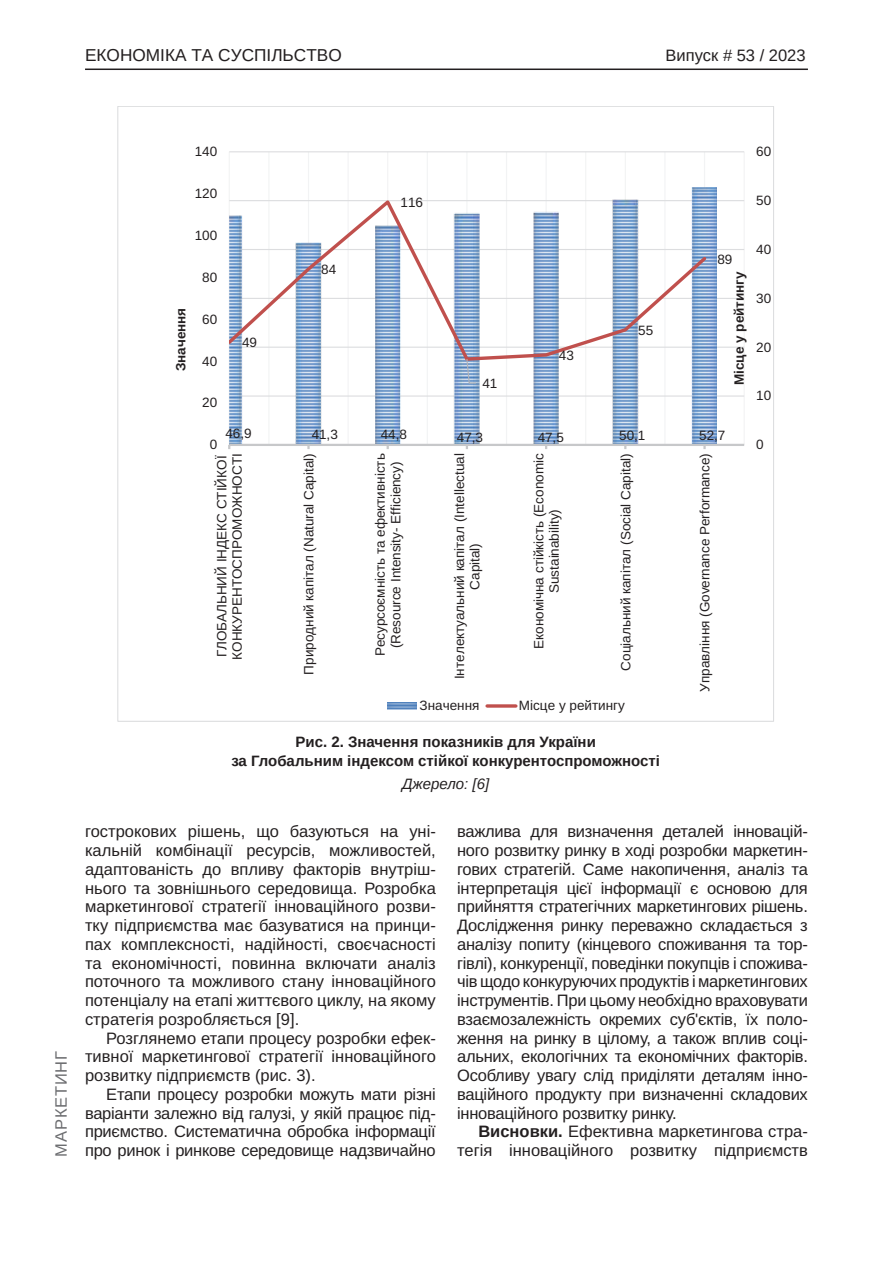
<style>
.page{position:relative;width:893px;height:1263px;background:#fff}
.page>*{position:absolute;margin:0;border:0;box-sizing:border-box;transform-origin:0 0}
.t1{font:17.25px "Arimo";color:#231f20}
.Текст_основной_G{font:16.5px/18.8px "Arimo";color:#231f20;text-align:justify}
.t2{font:16.5px "Arimo";color:#231f20}
.t3{font:16.5px "Arimo";letter-spacing:.05em;color:#6c6d70}
.Рисунок_N{font:700 15px "Arimo";color:#231f20}
.Джерело{font:italic 15px "Arimo";color:#231f20}
.t4{font:13.5px/15.5px "Arimo Roman";color:#231f20;text-align:center}
.t5{font:700 13.5px "Arimo";color:#231f20}
.s1{font-weight:700}
</style>
<div class="page">
<hr style="left:85px;top:69px;width:723px;height:1px;background:#231f20">
<hr style="left:229px;top:152px;width:1px;height:293px;background:#f2f3f4">
<hr style="left:268px;top:152px;width:1px;height:293px;background:#f2f3f4">
<hr style="left:308px;top:152px;width:1px;height:293px;background:#f2f3f4">
<hr style="left:348px;top:152px;width:1px;height:293px;background:#f2f3f4">
<hr style="left:387px;top:152px;width:1px;height:293px;background:#f2f3f4">
<hr style="left:427px;top:152px;width:1px;height:293px;background:#f2f3f4">
<hr style="left:466px;top:152px;width:1px;height:293px;background:#f2f3f4">
<hr style="left:506px;top:152px;width:1px;height:293px;background:#f2f3f4">
<hr style="left:546px;top:152px;width:1px;height:293px;background:#f2f3f4">
<hr style="left:585px;top:152px;width:1px;height:293px;background:#f2f3f4">
<hr style="left:625px;top:152px;width:1px;height:293px;background:#f2f3f4">
<hr style="left:664px;top:152px;width:1px;height:293px;background:#f2f3f4">
<hr style="left:704px;top:152px;width:1px;height:293px;background:#f2f3f4">
<hr style="left:744px;top:152px;width:1px;height:293px;background:#f2f3f4">
<hr style="left:229px;top:395px;width:515px;height:2px;background:#dcdddf">
<hr style="left:229px;top:347px;width:515px;height:1px;background:#dcdddf">
<hr style="left:229px;top:298px;width:515px;height:1px;background:#dcdddf">
<hr style="left:229px;top:249px;width:515px;height:1px;background:#dcdddf">
<hr style="left:229px;top:200px;width:515px;height:1px;background:#dcdddf">
<hr style="left:229px;top:151px;width:515px;height:1px;background:#dcdddf">
<img style="left:229px;top:187px;width:487px;height:257px">
<hr style="left:229px;top:444px;width:515px;height:2px;background:#c7c8ca">
<svg style="left:229px;top:197px;width:480px;height:166px"></svg>
<svg style="left:466px;top:358px;width:11px;height:26px"></svg>
<img style="left:388px;top:702px;width:28px;height:7px">
<svg style="left:487px;top:704px;width:29px;height:4px"></svg>
<p class="t1" style="left:85px;top:45px;width:258px">ЕКОНОМІКА ТА СУСПІЛЬСТВО</p>
<p class="t2" style="left:665px;top:46px;width:142px">Випуск # 53 / 2023</p>
<p class="t3" style="left:52px;top:1157px;width:107px;rotate:-90deg">МАРКЕТИНГ</p>
<p class="t4" style="left:195px;top:144px;width:24px">140</p>
<p class="t4" style="left:756px;top:144px;width:16px">60</p>
<p class="t5" style="left:171px;top:371px;width:65px;rotate:-90deg">Значення</p>
<p class="t4" style="left:195px;top:186px;width:24px">120</p>
<p class="t4" style="left:401px;top:195px;width:24px">116</p>
<p class="t4" style="left:195px;top:228px;width:24px">100</p>
<p class="t4" style="left:202px;top:270px;width:16px">80</p>
<p class="t4" style="left:202px;top:312px;width:16px">60</p>
<p class="t4" style="left:202px;top:353px;width:16px">40</p>
<p class="t4" style="left:202px;top:395px;width:16px">20</p>
<p class="t4" style="left:210px;top:437px;width:9px">0</p>
<p class="t4" style="left:242px;top:335px;width:16px">49</p>
<p class="t4" style="left:321px;top:262px;width:16px">84</p>
<p class="t4" style="left:482px;top:376px;width:16px">41</p>
<p class="t4" style="left:559px;top:348px;width:16px">43</p>
<p class="t4" style="left:638px;top:323px;width:16px">55</p>
<p class="t4" style="left:717px;top:251px;width:16px">89</p>
<p class="t5" style="left:730px;top:385px;width:115px;rotate:-90deg">Місце у рейтингу</p>
<p class="t4" style="left:225px;top:426px;width:28px">46,9</p>
<p class="t4" style="left:312px;top:427px;width:28px">41,3</p>
<p class="t4" style="left:381px;top:427px;width:28px">44,8</p>
<p class="t4" style="left:457px;top:429px;width:28px">47,3</p>
<p class="t4" style="left:538px;top:430px;width:28px">47,5</p>
<p class="t4" style="left:619px;top:428px;width:28px">50,1</p>
<p class="t4" style="left:699px;top:428px;width:28px">52,7</p>
<p class="t4" style="left:214px;top:660px;width:208px;text-align:left;rotate:-90deg">ГЛОБАЛЬНИЙ ІНДЕКС СТІЙКОЇ<br>КОНКУРЕНТОСПРОМОЖНОСТІ</p>
<p class="t4" style="left:301px;top:674px;width:223px;rotate:-90deg">Природний капітал (Natural Capital)</p>
<p class="t4" style="left:373px;top:656px;width:204px;rotate:-90deg">Ресурсоємність та ефективність (Resource Intensity- Efficiency)</p>
<p class="t4" style="left:452px;top:679px;width:227px;rotate:-90deg">Інтелектуальний капітал (Intellectual<br>Capital)</p>
<p class="t4" style="left:531px;top:649px;width:197px;rotate:-90deg">Економічна стійкість (Economic<br>Sustainability)</p>
<p class="t4" style="left:618px;top:671px;width:219px;rotate:-90deg">Соціальний капітал (Social Capital)</p>
<p class="t4" style="left:697px;top:692px;width:240px;rotate:-90deg">Управління (Governance Performance)</p>
<p class="t4" style="left:420px;top:698px;width:61px">Значення</p>
<p class="t4" style="left:519px;top:698px;width:107px">Місце у рейтингу</p>
<p class="Рисунок_N" style="left:295px;top:731px;width:302px">Рис. 2. Значення показників для України</p>
<p class="Рисунок_N" style="left:231px;top:750px;width:430px">за Глобальним індексом стійкої конкурентоспроможності</p>
<p class="Джерело" style="left:402px;top:774px;width:89px">Джерело: [6]</p>
<p class="t4" style="left:756px;top:193px;width:16px">50</p>
<p class="t4" style="left:756px;top:242px;width:16px">40</p>
<p class="t4" style="left:756px;top:291px;width:16px">30</p>
<p class="t4" style="left:756px;top:339px;width:16px">20</p>
<p class="t4" style="left:756px;top:388px;width:16px">10</p>
<p class="t4" style="left:756px;top:437px;width:9px">0</p>
<p class="Текст_основной_G" style="left:85px;top:822px;width:352px">гострокових рішень, що базуються на уні&shy;кальній комбінації ресурсів, можливостей, адаптованість до впливу факторів внутріш&shy;нього та зовнішнього середовища. Розробка маркетингової стратегії інноваційного розви&shy;тку підприємства має базуватися на принци&shy;пах комплексності, надійності, своєчасності та економічності, повинна включати аналіз поточного та можливого стану інноваційного потенціалу на етапі життєвого циклу, на якому стратегія розробляється [9].</p>
<p class="Текст_основной_G" style="left:85px;top:1029px;width:352px;text-indent:21px">Розглянемо етапи процесу розробки ефек&shy;тивної маркетингової стратегії інноваційного розвитку підприємств (рис. 3).</p>
<p class="Текст_основной_G" style="left:85px;top:1085px;width:352px;text-indent:21px">Етапи процесу розробки можуть мати різні варіанти залежно від галузі, у якій працює під&shy;приємство. Систематична обробка інформації про ринок і ринкове середовище надзвичайно</p>
<p class="Текст_основной_G" style="left:457px;top:822px;width:352px">важлива для визначення деталей інновацій&shy;ного розвитку ринку в ході розробки маркетин&shy;гових стратегій. Саме накопичення, аналіз та інтерпретація цієї інформації є основою для прийняття стратегічних маркетингових рішень.<br>Дослідження ринку переважно складається з аналізу попиту (кінцевого споживання та тор&shy;гівлі), конкуренції, поведінки покупців і спожива&shy;чів щодо конкуруючих продуктів і маркетингових інструментів. При цьому необхідно враховувати взаємозалежність окремих суб'єктів, їх поло&shy;ження на ринку в цілому, а також вплив соці&shy;альних, екологічних та економічних факторів.<br>Особливу увагу слід приділяти деталям інно&shy;ваційного продукту при визначенні складових інноваційного розвитку ринку.</p>
<p class="Текст_основной_G" style="left:457px;top:1122px;width:352px;text-align:right"><span class="s1">Висновки.</span> Ефективна маркетингова стра&shy;тегія інноваційного розвитку підприємств</p>
</div>
